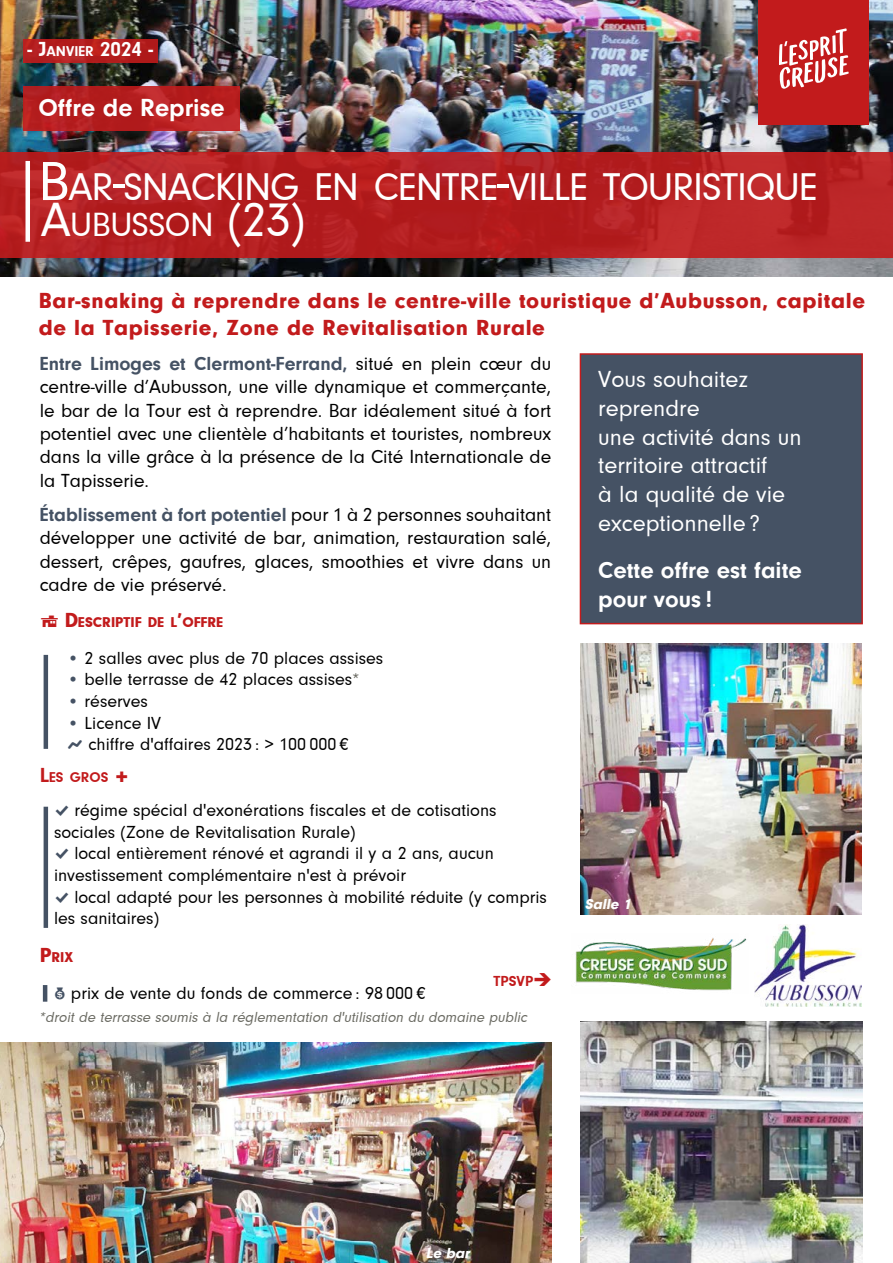
<style>
.page{position:relative;width:893px;height:1263px;background:#fff}
.page>*{position:absolute;margin:0;border:0;box-sizing:border-box;transform-origin:0 0}
.t1{font:39.9px "Neuzeit Gro";letter-spacing:-.03em;color:#fff}
.t2{font:34.65px "Neuzeit Gro";letter-spacing:-.015em;color:#fff}
.t3{font:700 25.5px "Neuzeit Gro";color:#fff}
.t4{font:24px/28.8px "Neuzeit Gro";color:#fff}
.t5{font:700 24px/28.8px "Neuzeit Gro";color:#fff}
.t6{font:900 22.5px/27px "Neuzeit Gro";letter-spacing:.03em;color:#c21b1c}
.t7{font:700 21px "Neuzeit Gro";color:#fff}
.t8{font:19.5px/23.4px "Neuzeit Gro";color:#000;text-align:justify}
.t9{font:18px/21.6px "Neuzeit Gro";color:#000}
.t10{font:italic 15px "Neuzeit Gro";color:#6b6b63}
.t11{font:italic 900 15px "Neuzeit Gro";color:#fff}
.t12{font:700 15px "Neuzeit Gro";color:#c21b1c}
.t13{font:900 14.7px "Neuzeit Gro";color:#c21b1c}
.t14{font:700 14.7px "Neuzeit Gro";color:#c21b1c}
.s1{font-size:14.7px}
.s2{font-size:57px}
.s3{font-size:49.5px}
.s4{font-weight:700;color:#455264}
.s5{font-family:"Modern Pictograms";font-weight:400;font-size:18px}
.s6{font-size:21px}
.s7{font-weight:900;color:#455264}
.s8{color:#6b6b63}
.s9{font-family:"Modern Pictograms";color:#455264}
.s10{font-family:"Modern Pictograms";font-weight:400;font-size:21px}
</style>
<div class="page">
<img style="left:0;top:0;width:893px;height:276px">
<div style="left:0;top:152px;width:893px;height:106px;background:linear-gradient(to bottom,#b62224,#b51f21)"></div>
<svg style="left:23px;top:39px;width:134px;height:24px;background:#b41e1e"></svg>
<div style="left:580px;top:354px;width:282px;height:270px;background:#455264"></div>
<div style="left:580px;top:353px;width:283px;height:271px;border:2px solid #c21b1c"></div>
<img style="left:580px;top:643px;width:281px;height:271px">
<hr style="left:26px;top:161px;width:4px;height:81px;background:#fff">
<svg style="left:23px;top:86px;width:217px;height:45px;background:#b61f20"></svg>
<div style="left:758px;top:0;width:111px;height:124px;background:#c21b1c"></div>
<svg style="left:779px;top:28px;width:70px;height:61px"></svg>
<img style="left:755px;top:925px;width:106px;height:81px">
<img style="left:575px;top:938px;width:172px;height:53px">
<hr style="left:44px;top:655px;width:4px;height:94px;background:#455264">
<img style="left:581px;top:1022px;width:281px;height:241px">
<hr style="left:44px;top:807px;width:4px;height:121px;background:#455264">
<hr style="left:43px;top:985px;width:4px;height:17px;background:#455264">
<img style="left:1px;top:1042px;width:550px;height:221px">
<p class="t7" style="left:28px;top:38px;width:127px">- J<span class="s1">ANVIER</span> 2024 -</p>
<h3 class="t3" style="left:38px;top:93px;width:188px">Offre de Reprise</h3>
<h1 class="t1" style="left:38px;top:165px;width:781px"><span class="s2">B</span>AR<span class="s2">-</span>SNACKING EN CENTRE<span class="s2">-</span>VILLE TOURISTIQUE</h1>
<h2 class="t2" style="left:41px;top:206px;width:266px"><span class="s3">A</span>UBUSSON <span class="s3">(23)</span></h2>
<p class="t6" style="left:39px;top:287px;width:828px">Bar-snaking à reprendre dans le centre-ville touristique d’Aubusson, capitale de la Tapisserie, Zone de Revitalisation Rurale</p>
<p class="t8" style="left:40px;top:352px;width:513px"><span class="s4">Entre Limoges et Clermont-Ferrand,</span> situé en plein cœur du centre-ville d’Aubusson, une ville dynamique et commerçante, le bar de la Tour est à reprendre. Bar idéalement situé à fort potentiel avec une clientèle d’habitants et touristes, nombreux dans la ville grâce à la présence de la Cité Internationale de la Tapisserie.</p>
<p class="t8" style="left:40px;top:503px;width:513px"><span class="s4">établissement à fort potentiel</span> pour 1 à 2 personnes souhaitant développer une activité de bar, animation, restauration salé, dessert, crêpes, gaufres, glaces, smoothies et vivre dans un cadre de vie préservé.</p>
<p class="t13" style="left:40px;top:614px;width:185px"><span class="s5">p</span> <span class="s6">D</span>ESCRIPTIF DE L<span class="s6">’</span>OFFRE</p>
<p class="t9" style="left:67px;top:647px;width:318px"><span class="s7">•</span> 2 salles avec plus de 70 places assises</p>
<p class="t9" style="left:67px;top:669px;width:294px"><span class="s7">•</span> belle terrasse de 42 places assises<span class="s8">*</span></p>
<p class="t9" style="left:67px;top:690px;width:82px"><span class="s7">•</span> réserves</p>
<p class="t9" style="left:67px;top:712px;width:283px"><span class="s7">•</span> Licence IV<br><span class="s9">6</span> chiffre d'affaires 2023 : &gt; 100 000 €</p>
<p class="t14" style="left:40px;top:768px;width:90px"><span class="s6">L</span>ES GROS <span class="s10">+</span></p>
<p class="t9" style="left:54px;top:800px;width:494px"><span class="s9">%</span> régime spécial d'exonérations fiscales et de cotisations sociales (Zone de Revitalisation Rurale)<br><span class="s9">%</span> local entièrement rénové et agrandi il y a 2 ans, aucun investissement complémentaire n'est à prévoir<br><span class="s9">%</span> local adapté pour les personnes à mobilité réduite (y compris les sanitaires)</p>
<p class="t13" style="left:40px;top:948px;width:35px"><span class="s6">P</span>RIX</p>
<p class="t9" style="left:54px;top:982px;width:373px"><span class="s9">$</span> prix de vente du fonds de commerce : 98 000 €</p>
<p class="t12" style="left:494px;top:972px;width:60px">TPSVP➔</p>
<p class="t10" style="left:39px;top:1009px;width:493px">*droit de terrasse soumis à la réglementation d'utilisation du domaine public</p>
<p class="t4" style="left:598px;top:365px;width:205px">Vous souhaitez reprendre<br>une activité dans un territoire attractif<br>à la qualité de vie exceptionnelle ?</p>
<p class="t5" style="left:598px;top:555px;width:205px">Cette offre est faite pour vous !</p>
<p class="t11" style="left:585px;top:895px;width:50px">Salle 1</p>
<p class="t11" style="left:426px;top:1244px;width:48px">Le bar</p>
</div>
